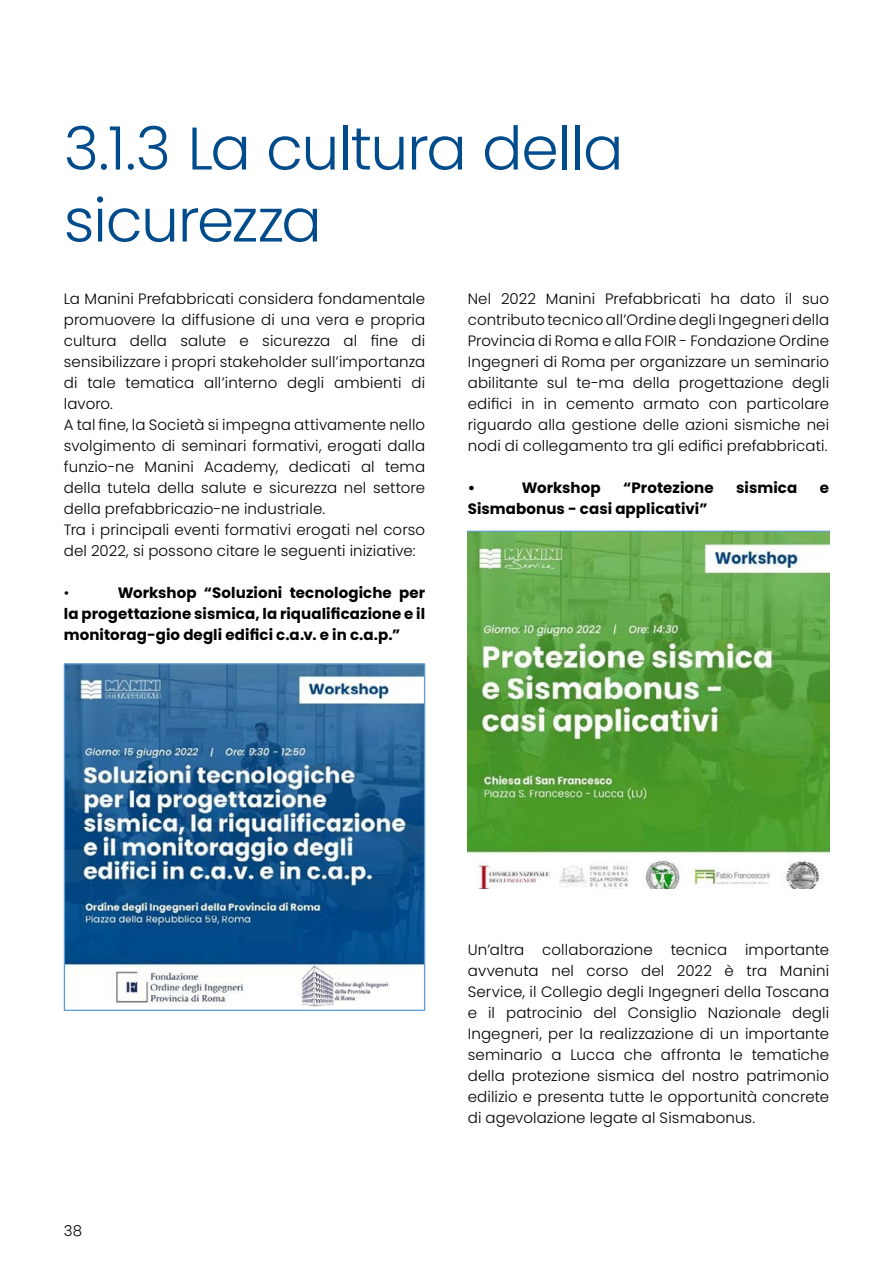
<style>
.page{position:relative;width:893px;height:1263px;background:#fff}
.page>*{position:absolute;margin:0;border:0;box-sizing:border-box;transform-origin:0 0}
.t1{font:300 60px/72px "Poppins";letter-spacing:-.02em;color:#004b8b}
.t2{font:300 15px/21px "Poppins";letter-spacing:.01em;color:#000;text-align:justify}
.t3{font:700 15px/21px "Poppins";letter-spacing:.005em;color:#000;text-align:justify}
</style>
<div class="page">
<img style="left:66px;top:665px;width:357px;height:342px">
<div style="left:64px;top:663px;width:361px;height:348px;border:1px solid #5b9bd5"></div>
<svg style="left:468px;top:531px;width:361px;height:358px;background:#75b05f"></svg>
<h1 class="t1" style="left:64px;top:113px;width:561px">3.1.3 La cultura della sicurezza</h1>
<p class="t2" style="left:64px;top:288px;width:363px;text-align:left">La Manini Prefabbricati considera fondamentale promuovere la diffusione di una vera e propria cultura della salute e sicurezza al fine di sensibilizzare i propri stakeholder sull’importanza di tale tematica all’interno degli ambienti di lavoro.<br>A tal fine, la Società si impegna attivamente nello svolgimento di seminari formativi, erogati dalla funzio-ne Manini Academy, dedicati al tema della tutela della salute e sicurezza nel settore della prefabbricazio-ne industriale.<br>Tra i principali eventi formativi erogati nel corso del 2022, si possono citare le seguenti iniziative:</p>
<p class="t2" style="left:64px;top:582px;width:7px">•</p>
<p class="t3" style="left:64px;top:582px;width:363px;text-indent:54px">Workshop “Soluzioni tecnologiche per la progettazione sismica, la riqualificazione e il monitorag-gio degli edifici c.a.v. e in c.a.p.”</p>
<p class="t2" style="left:468px;top:288px;width:363px">Nel 2022 Manini Prefabbricati ha dato il suo contributo tecnico all’Ordine degli Ingegneri della Provincia di Roma e alla FOIR - Fondazione Ordine Ingegneri di Roma per organizzare un seminario abilitante sul te-ma della progettazione degli edifici in in cemento armato con particolare riguardo alla gestione delle azioni sismiche nei nodi di collegamento tra gli edifici prefabbricati.</p>
<p class="t3" style="left:468px;top:477px;width:9px">•</p>
<p class="t3" style="left:522px;top:477px;width:80px">Workshop</p>
<p class="t3" style="left:623px;top:477px;width:92px">“Protezione</p>
<p class="t3" style="left:736px;top:477px;width:63px">sismica</p>
<p class="t3" style="left:820px;top:477px;width:11px">e</p>
<p class="t3" style="left:468px;top:498px;width:241px">Sismabonus - casi applicativi”</p>
<p class="t2" style="left:64px;top:1220px;width:20px">38</p>
<p class="t2" style="left:468px;top:939px;width:363px">Un’altra collaborazione tecnica importante avvenuta nel corso del 2022 è tra Manini Service, il Collegio degli Ingegneri della Toscana e il patrocinio del Consiglio Nazionale degli Ingegneri, per la realizzazione di un importante seminario a Lucca che affronta le tematiche della protezione sismica del nostro patrimonio edilizio e presenta tutte le opportunità concrete di agevolazione legate al Sismabonus.</p>
</div>
